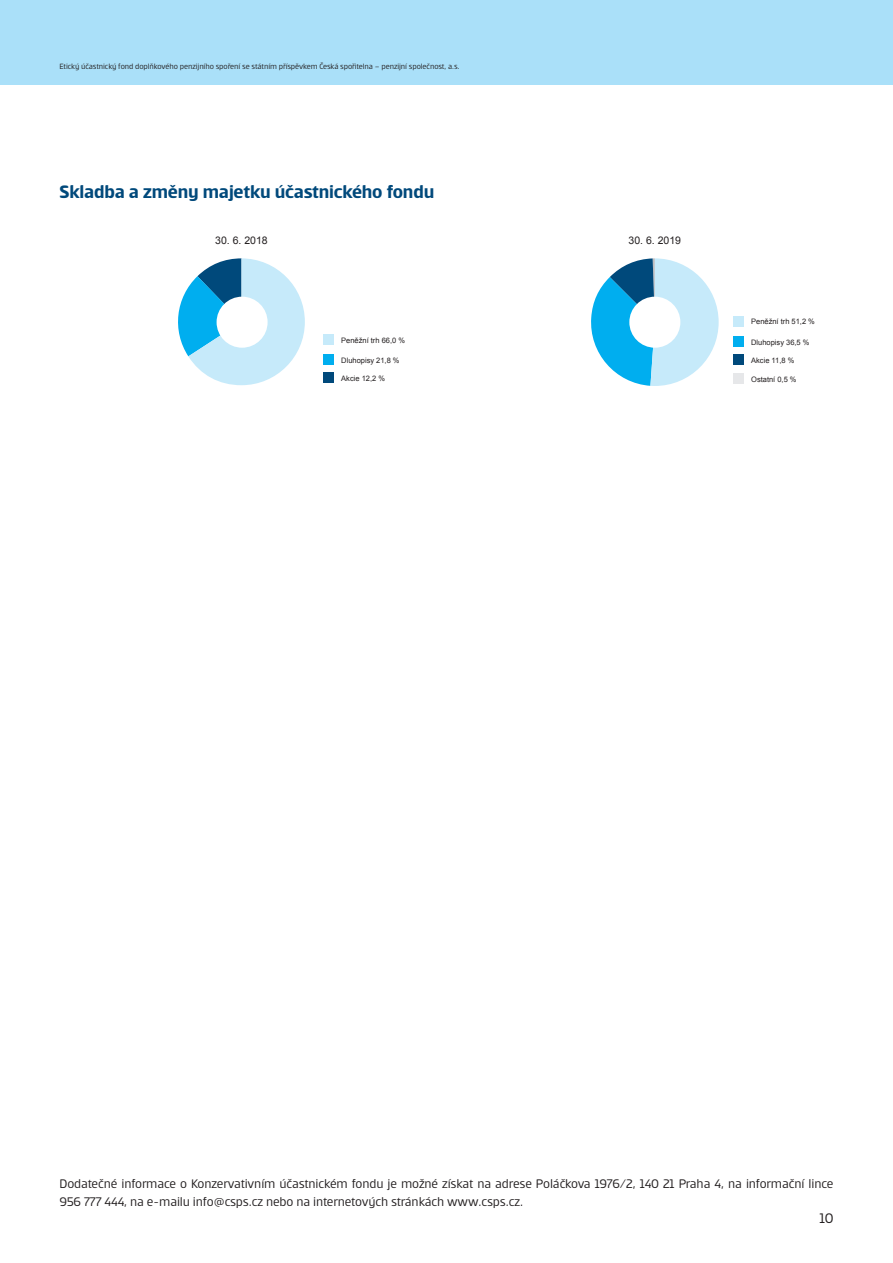
<style>
.page{position:relative;width:893px;height:1263px;background:#fff}
.page>*{position:absolute;margin:0;border:0;box-sizing:border-box;transform-origin:0 0}
.t1{font:700 19.5px "Erste";letter-spacing:-.01em;color:#00497b}
.t2{font:15px "Erste";color:#231f20}
.t3{font:13.5px/18px "Erste";letter-spacing:-.01em;color:#231f20}
.t4{font:10.5px "Arial";color:#231f20}
.t5{font:8.25px "Erste";letter-spacing:-.01em;color:#231f20}
.t6{font:7.5px "Arial";color:#231f20}
</style>
<div class="page">
<div style="left:0;top:0;width:893px;height:85px;background:#aae0f9"></div>
<svg style="left:591px;top:258px;width:128px;height:128px"></svg>
<svg style="left:178px;top:258px;width:127px;height:127px"></svg>
<div style="left:629px;top:297px;width:51px;height:51px;background:#fff;border-radius:50%"></div>
<div style="left:217px;top:297px;width:51px;height:51px;background:#fff;border-radius:50%"></div>
<div style="left:324px;top:334px;width:10px;height:11px;background:#c6eafa"></div>
<div style="left:324px;top:354px;width:10px;height:11px;background:#00aeef"></div>
<div style="left:324px;top:372px;width:10px;height:11px;background:#00497b"></div>
<div style="left:733px;top:316px;width:11px;height:11px;background:#c6eafa"></div>
<div style="left:733px;top:336px;width:11px;height:10px;background:#00aeef"></div>
<div style="left:733px;top:354px;width:11px;height:10px;background:#00497b"></div>
<div style="left:733px;top:373px;width:11px;height:11px;background:#e6e7e9"></div>
<p class="t5" style="left:60px;top:62px;width:402px">Etický účastnický fond doplňkového penzijního spoření se státním příspěvkem Česká spořitelna – penzijní společnost, a.s.</p>
<h1 class="t1" style="left:60px;top:182px;width:376px">Skladba a změny majetku účastnického fondu</h1>
<p class="t4" style="left:215px;top:233px;width:54px">30. 6. 2018</p>
<p class="t4" style="left:629px;top:233px;width:54px">30. 6. 2019</p>
<p class="t6" style="left:341px;top:335px;width:65px">Peněžní trh 66,0 %</p>
<p class="t6" style="left:341px;top:356px;width:60px">Dluhopisy 21,8 %</p>
<p class="t6" style="left:341px;top:374px;width:45px">Akcie 12,2 %</p>
<p class="t6" style="left:751px;top:317px;width:65px">Peněžní trh 51,2 %</p>
<p class="t6" style="left:751px;top:337px;width:60px">Dluhopisy 36,5 %</p>
<p class="t6" style="left:751px;top:355px;width:45px">Akcie 11,8 %</p>
<p class="t6" style="left:751px;top:375px;width:47px">Ostatní 0,5 %</p>
<p class="t3" style="left:60px;top:1174px;width:775px">Dodatečné informace o Konzervativním účastnickém fondu je možné získat na adrese Poláčkova 1976/2, 140 21 Praha 4, na informační lince<br>956 777 444, na e-mailu info@csps.cz nebo na internetových stránkách www.csps.cz.</p>
<p class="t2" style="left:819px;top:1211px;width:16px">10</p>
</div>
